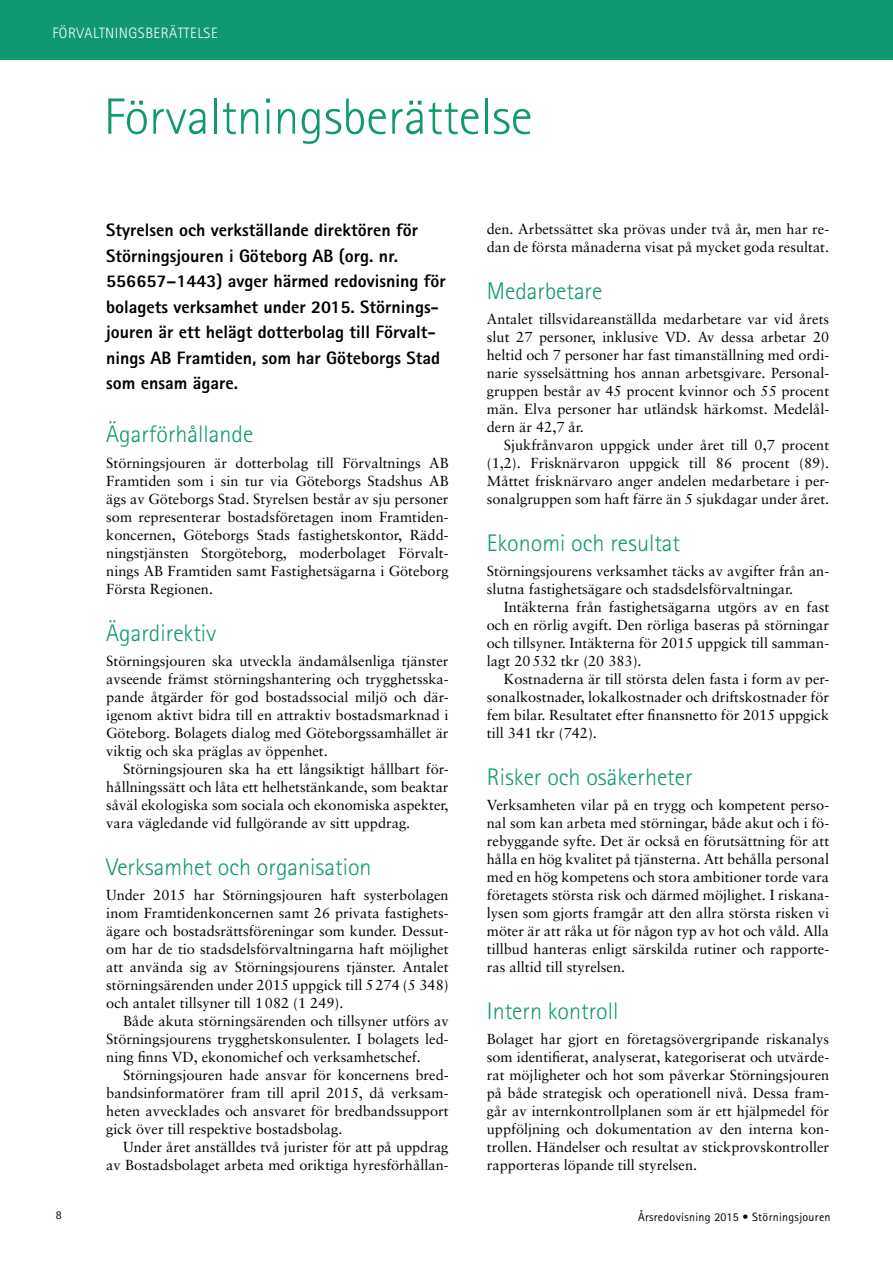
<style>
.page{position:relative;width:893px;height:1263px;background:#fff}
.page>*{position:absolute;margin:0;border:0;box-sizing:border-box;transform-origin:0 0}
.t1{font:300 51px "Rotis Sans Serif";color:#0f9871}
.t2{font:300 24px "Rotis Sans Serif";color:#0f9871}
.t3{font:800 18px/25.5px "Rotis Sans Serif";color:#000}
.t4{font:300 15px "Rotis Sans Serif";letter-spacing:.03em;color:#fff}
.t5{font:14.55px/18px "Sabon";color:#000;text-align:justify}
.t6{font:12px "Rotis Sans Serif";letter-spacing:.025em;color:#000}
</style>
<div class="page">
<div style="left:0;top:0;width:893px;height:60px;background:#0f9871"></div>
<p class="t4" style="left:52px;top:25px;width:167px">FÖRVALTNINGSBERÄTTELSE</p>
<h1 class="t1" style="left:104px;top:87px;width:430px">Förvaltningsberättelse</h1>
<p class="t3" style="left:106px;top:217px;width:341px">Styrelsen och verkställande direktören för Störningsjouren i Göteborg AB (org. nr.<br>556657–1443) avger härmed redovisning för bolagets verksamhet under 2015. Störnings&shy;jouren är ett helägt dotterbolag till Förvalt&shy;nings AB Framtiden, som har Göteborgs Stad som ensam ägare.</p>
<p class="t5" style="left:487px;top:220px;width:344px">den. Arbetssättet ska prövas under två år, men har re&shy;dan de första månaderna visat på mycket goda resultat.</p>
<h2 class="t2" style="left:487px;top:277px;width:117px">Medarbetare</h2>
<p class="t5" style="left:487px;top:310px;width:344px">Antalet tillsvidareanställda medarbetare var vid årets slut 27 personer, inklusive VD. Av dessa arbetar 20 heltid och 7 personer har fast timanställning med ordi&shy;narie sysselsättning hos annan arbetsgivare. Personal&shy;gruppen består av 45 procent kvinnor och 55 procent män. Elva personer har utländsk härkomst. Medelål&shy;dern är 42,7 år.</p>
<p class="t5" style="left:487px;top:436px;width:344px;text-indent:17px">Sjukfrånvaron uppgick under året till 0,7 procent (1,2). Frisknärvaron uppgick till 86 procent (89).<br>Måttet frisknärvaro anger andelen medarbetare i per&shy;sonalgruppen som haft färre än 5 sjukdagar under året.</p>
<h2 class="t2" style="left:487px;top:529px;width:195px">Ekonomi och resultat</h2>
<p class="t5" style="left:487px;top:562px;width:344px">Störningsjourens verksamhet täcks av avgifter från an&shy;slutna fastighetsägare och stadsdelsförvaltningar.</p>
<p class="t5" style="left:487px;top:598px;width:344px;text-indent:17px">Intäkterna från fastighetsägarna utgörs av en fast och en rörlig avgift. Den rörliga baseras på störningar och tillsyner. Intäkterna för 2015 uppgick till samman&shy;lagt 20532 tkr (20 383).</p>
<p class="t5" style="left:487px;top:670px;width:344px;text-indent:17px">Kostnaderna är till största delen fasta i form av per&shy;sonalkostnader, lokalkostnader och driftskostnader för fem bilar. Resultatet efter finansnetto för 2015 uppgick till 341 tkr (742).</p>
<h2 class="t2" style="left:487px;top:763px;width:207px">Risker och osäkerheter</h2>
<p class="t5" style="left:487px;top:796px;width:344px">Verksamheten vilar på en trygg och kompetent perso&shy;nal som kan arbeta med störningar, både akut och i fö&shy;rebyggande syfte. Det är också en förutsättning för att hålla en hög kvalitet på tjänsterna. Att behålla personal med en hög kompetens och stora ambitioner torde vara företagets största risk och därmed möjlighet. I riskana&shy;lysen som gjorts framgår att den allra största risken vi möter är att råka ut för någon typ av hot och våld. Alla tillbud hanteras enligt särskilda rutiner och rapporte&shy;ras alltid till styrelsen.</p>
<h2 class="t2" style="left:487px;top:997px;width:133px">Intern kontroll</h2>
<p class="t5" style="left:487px;top:1030px;width:344px">Bolaget har gjort en företagsövergripande riskanalys som identifierat, analyserat, kategoriserat och utvärde&shy;rat möjligheter och hot som påverkar Störningsjouren på både strategisk och operationell nivå. Dessa fram&shy;går av internkontrollplanen som är ett hjälpmedel för uppföljning och dokumentation av den interna kon&shy;trollen. Händelser och resultat av stickprovskontroller rapporteras löpande till styrelsen.</p>
<h2 class="t2" style="left:106px;top:420px;width:149px">Ägarförhållande</h2>
<p class="t5" style="left:106px;top:454px;width:344px">Störningsjouren är dotterbolag till Förvaltnings AB Framtiden som i sin tur via Göteborgs Stadshus AB ägs av Göteborgs Stad. Styrelsen består av sju personer som representerar bostadsföretagen inom Framtiden&shy;koncernen, Göteborgs Stads fastighetskontor, Rädd&shy;ningstjänsten Storgöteborg, moderbolaget Förvalt&shy;nings AB Framtiden samt Fastighetsägarna i Göteborg Första Regionen.</p>
<h2 class="t2" style="left:106px;top:619px;width:112px">Ägardirektiv</h2>
<p class="t5" style="left:106px;top:652px;width:344px">Störningsjouren ska utveckla ändamålsenliga tjänster avseende främst störningshantering och trygghetsska&shy;pande åtgärder för god bostadssocial miljö och där&shy;igenom aktivt bidra till en attraktiv bostadsmarknad i Göteborg. Bolagets dialog med Göteborgssamhället är viktig och ska präglas av öppenhet.</p>
<p class="t5" style="left:106px;top:760px;width:344px;text-indent:17px">Störningsjouren ska ha ett långsiktigt hållbart för&shy;hållningssätt och låta ett helhetstänkande, som beaktar såväl ekologiska som sociala och ekonomiska aspekter, vara vägledande vid fullgörande av sitt uppdrag.</p>
<h2 class="t2" style="left:106px;top:853px;width:267px">Verksamhet och organisation</h2>
<p class="t5" style="left:106px;top:886px;width:344px">Under 2015 har Störningsjouren haft systerbolagen inom Framtidenkoncernen samt 26 privata fastighets&shy;ägare och bostadsrättsföreningar som kunder. Dessut&shy;om har de tio stadsdelsförvaltningarna haft möjlighet att använda sig av Störningsjourens tjänster. Antalet störningsärenden under 2015 uppgick till 5274 (5 348) och antalet tillsyner till 1082 (1 249).</p>
<p class="t5" style="left:106px;top:1012px;width:344px;text-indent:17px">Både akuta störningsärenden och tillsyner utförs av Störningsjourens trygghetskonsulenter. I bolagets led&shy;ning finns VD, ekonomichef och verksamhetschef.</p>
<p class="t5" style="left:106px;top:1066px;width:344px;text-indent:17px">Störningsjouren hade ansvar för koncernens bred&shy;bandsinformatörer fram till april 2015, då verksam&shy;heten avvecklades och ansvaret för bredbandssupport gick över till respektive bostadsbolag.</p>
<p class="t5" style="left:106px;top:1138px;width:344px;text-align:right">Under året anställdes två jurister för att på uppdrag av Bostadsbolaget arbeta med oriktiga hyresförhållan-</p>
<p class="t6" style="left:56px;top:1208px;width:7px">8</p>
<p class="t6" style="left:638px;top:1210px;width:194px">Årsredovisning 2015 • Störningsjouren</p>
</div>
